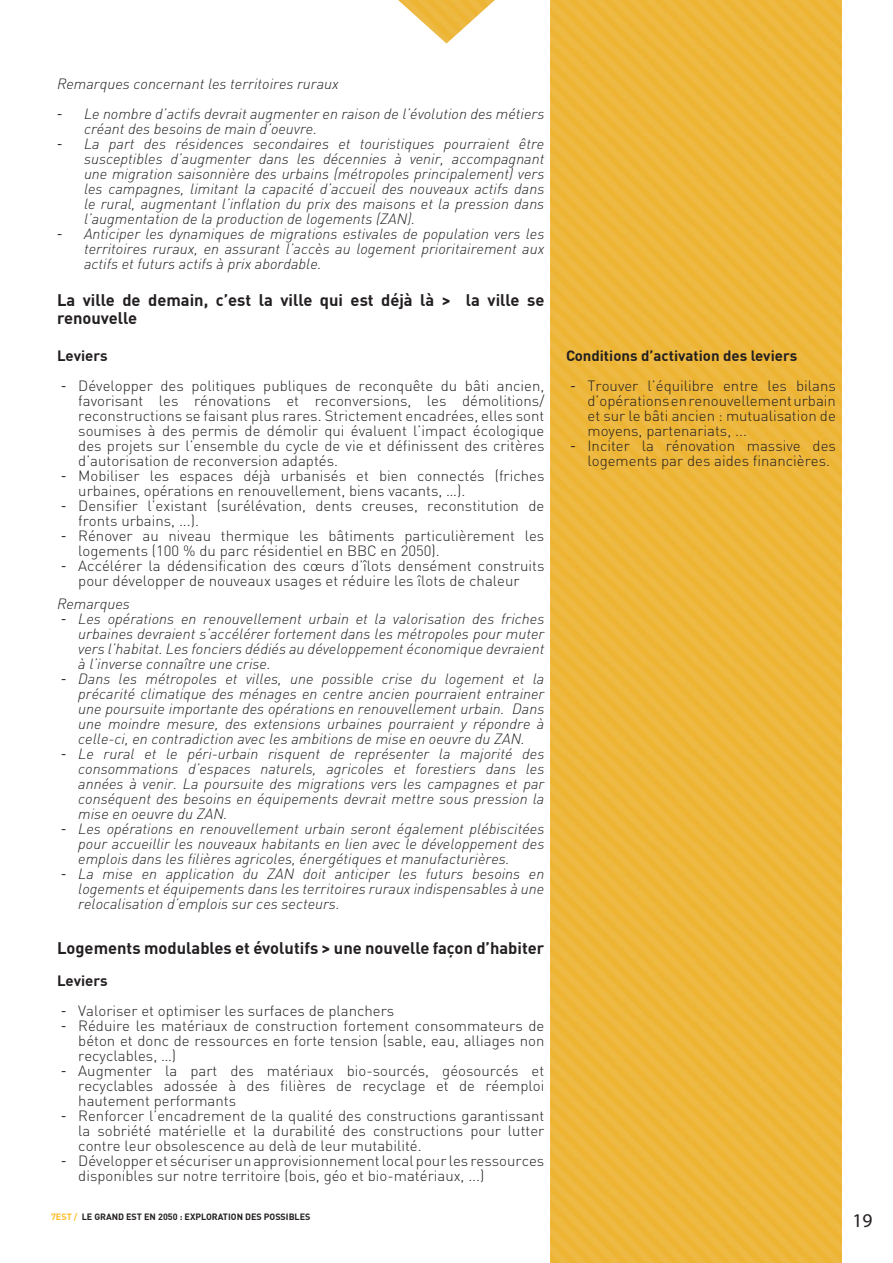
<style>
.page{position:relative;width:893px;height:1263px;background:#fff}
.page>*{position:absolute;margin:0;border:0;box-sizing:border-box;transform-origin:0 0}
.t1{font:19.5px "Myriad Pro";color:#231f20}
.t2{font:700 16.5px/18px "DIN";color:#231f20}
.t3{font:italic 300 14.7px/15px "DIN";color:#231f20;text-align:justify}
.t4{font:300 14.7px/15px "DIN";color:#231f20;text-align:justify}
.t5{font:700 14.7px "DIN";color:#231f20}
.t6{font:700 9px "DIN";color:#231f20}
.s1{font-family:"Lato";font-weight:400;font-style:normal}
.s2{font-family:"Lato";font-weight:400}
.s3{color:#febe2a}
</style>
<div class="page">
<svg style="left:398px;top:0;width:97px;height:44px"></svg>
<img style="left:550px;top:0;width:292px;height:1263px">
<p class="t3" style="left:57px;top:76px;width:283px">Remarques concernant les territoires ruraux</p>
<p class="t3" style="left:84px;top:106px;width:462px;text-indent:-27px"><span class="s1">-</span> Le nombre d’actifs devrait augmenter en raison de l’évolution des métiers créant des besoins de main d’oeuvre.</p>
<p class="t3" style="left:84px;top:136px;width:462px;text-indent:-27px"><span class="s1">-</span> La part des résidences secondaires et touristiques pourraient être susceptibles d’augmenter dans les décennies à venir, accompagnant une migration saisonnière des urbains (métropoles principalement) vers les campagnes, limitant la capacité d’accueil des nouveaux actifs dans le rural, augmentant l’inflation du prix des maisons et la pression dans l’augmentation de la production de logements (ZAN).</p>
<p class="t3" style="left:84px;top:226px;width:462px;text-indent:-27px"><span class="s1">-</span> Anticiper les dynamiques de migrations estivales de population vers les territoires ruraux, en assurant l’accès au logement prioritairement aux actifs et futurs actifs à prix abordable.</p>
<p class="t2" style="left:57px;top:290px;width:489px">La ville de demain, c’est la ville qui est déjà là &gt; la ville se renouvelle</p>
<p class="t5" style="left:57px;top:346px;width:52px">Leviers</p>
<p class="t4" style="left:78px;top:378px;width:468px;text-indent:-17px"><span class="s2">-</span> Développer des politiques publiques de reconquête du bâti ancien, favorisant les rénovations et reconversions, les démolitions/ reconstructions se faisant plus rares. Strictement encadrées, elles sont soumises à des permis de démolir qui évaluent l’impact écologique des projets sur l’ensemble du cycle de vie et définissent des critères d’autorisation de reconversion adaptés.</p>
<p class="t4" style="left:78px;top:468px;width:468px;text-indent:-17px"><span class="s2">-</span> Mobiliser les espaces déjà urbanisés et bien connectés (friches urbaines, opérations en renouvellement, biens vacants, …).</p>
<p class="t4" style="left:78px;top:498px;width:468px;text-indent:-17px"><span class="s2">-</span> Densifier l’existant (surélévation, dents creuses, reconstitution de fronts urbains, ...).</p>
<p class="t4" style="left:78px;top:528px;width:468px;text-indent:-17px"><span class="s2">-</span> Rénover au niveau thermique les bâtiments particulièrement les logements (100 % du parc résidentiel en BBC en 2050).</p>
<p class="t4" style="left:61px;top:558px;width:485px;text-align:center"><span class="s2">-</span> Accélérer la dédensification des cœurs d’îlots densément construits pour développer de nouveaux usages et réduire les îlots de chaleur</p>
<p class="t3" style="left:57px;top:596px;width:74px">Remarques</p>
<p class="t3" style="left:78px;top:611px;width:468px;text-indent:-17px"><span class="s1">-</span> Les opérations en renouvellement urbain et la valorisation des friches urbaines devraient s’accélérer fortement dans les métropoles pour muter vers l’habitat. Les fonciers dédiés au développement économique devraient à l’inverse connaître une crise.</p>
<p class="t3" style="left:78px;top:671px;width:468px;text-indent:-17px"><span class="s1">-</span> Dans les métropoles et villes, une possible crise du logement et la précarité climatique des ménages en centre ancien pourraient entrainer une poursuite importante des opérations en renouvellement urbain. Dans une moindre mesure, des extensions urbaines pourraient y répondre à celle-ci, en contradiction avec les ambitions de mise en oeuvre du ZAN.</p>
<p class="t3" style="left:78px;top:746px;width:468px;text-indent:-17px"><span class="s1">-</span> Le rural et le péri-urbain risquent de représenter la majorité des consommations d’espaces naturels, agricoles et forestiers dans les années à venir. La poursuite des migrations vers les campagnes et par conséquent des besoins en équipements devrait mettre sous pression la mise en oeuvre du ZAN.</p>
<p class="t3" style="left:78px;top:821px;width:468px;text-indent:-17px"><span class="s1">-</span> Les opérations en renouvellement urbain seront également plébiscitées pour accueillir les nouveaux habitants en lien avec le développement des emplois dans les filières agricoles, énergétiques et manufacturières.</p>
<p class="t3" style="left:78px;top:866px;width:468px;text-indent:-17px"><span class="s1">-</span> La mise en application du ZAN doit anticiper les futurs besoins en logements et équipements dans les territoires ruraux indispensables à une relocalisation d’emplois sur ces secteurs.</p>
<p class="t2" style="left:57px;top:938px;width:489px">Logements modulables et évolutifs &gt; une nouvelle façon d’habiter</p>
<p class="t5" style="left:57px;top:971px;width:52px">Leviers</p>
<p class="t4" style="left:61px;top:1003px;width:335px"><span class="s2">-</span> Valoriser et optimiser les surfaces de planchers</p>
<p class="t4" style="left:78px;top:1018px;width:468px;text-indent:-17px"><span class="s2">-</span> Réduire les matériaux de construction fortement consommateurs de béton et donc de ressources en forte tension (sable, eau, alliages non recyclables, …)</p>
<p class="t4" style="left:78px;top:1063px;width:468px;text-indent:-17px"><span class="s2">-</span> Augmenter la part des matériaux bio-sourcés, géosourcés et recyclables adossée à des filières de recyclage et de réemploi hautement performants</p>
<p class="t4" style="left:78px;top:1108px;width:468px;text-indent:-17px"><span class="s2">-</span> Renforcer l’encadrement de la qualité des constructions garantissant la sobriété matérielle et la durabilité des constructions pour lutter contre leur obsolescence au delà de leur mutabilité.</p>
<p class="t4" style="left:78px;top:1153px;width:468px;text-indent:-17px"><span class="s2">-</span> Développer et sécuriser un approvisionnement local pour les ressources disponibles sur notre territoire (bois, géo et bio-matériaux, ...)</p>
<p class="t6" style="left:51px;top:1211px;width:261px"><span class="s3">7EST /</span> LE GRAND EST EN 2050 : EXPLORATION DES POSSIBLES</p>
<p class="t5" style="left:566px;top:346px;width:232px">Conditions d’activation des leviers</p>
<p class="t4" style="left:587px;top:378px;width:250px;text-indent:-17px"><span class="s2">-</span> Trouver l’équilibre entre les bilans d’opérations en renouvellement urbain et sur le bâti ancien : mutualisation de moyens, partenariats, ...</p>
<p class="t4" style="left:587px;top:438px;width:250px;text-indent:-17px"><span class="s2">-</span> Inciter la rénovation massive des logements par des aides financières.</p>
<h1 class="t1" style="left:853px;top:1209px;width:22px">19</h1>
</div>
